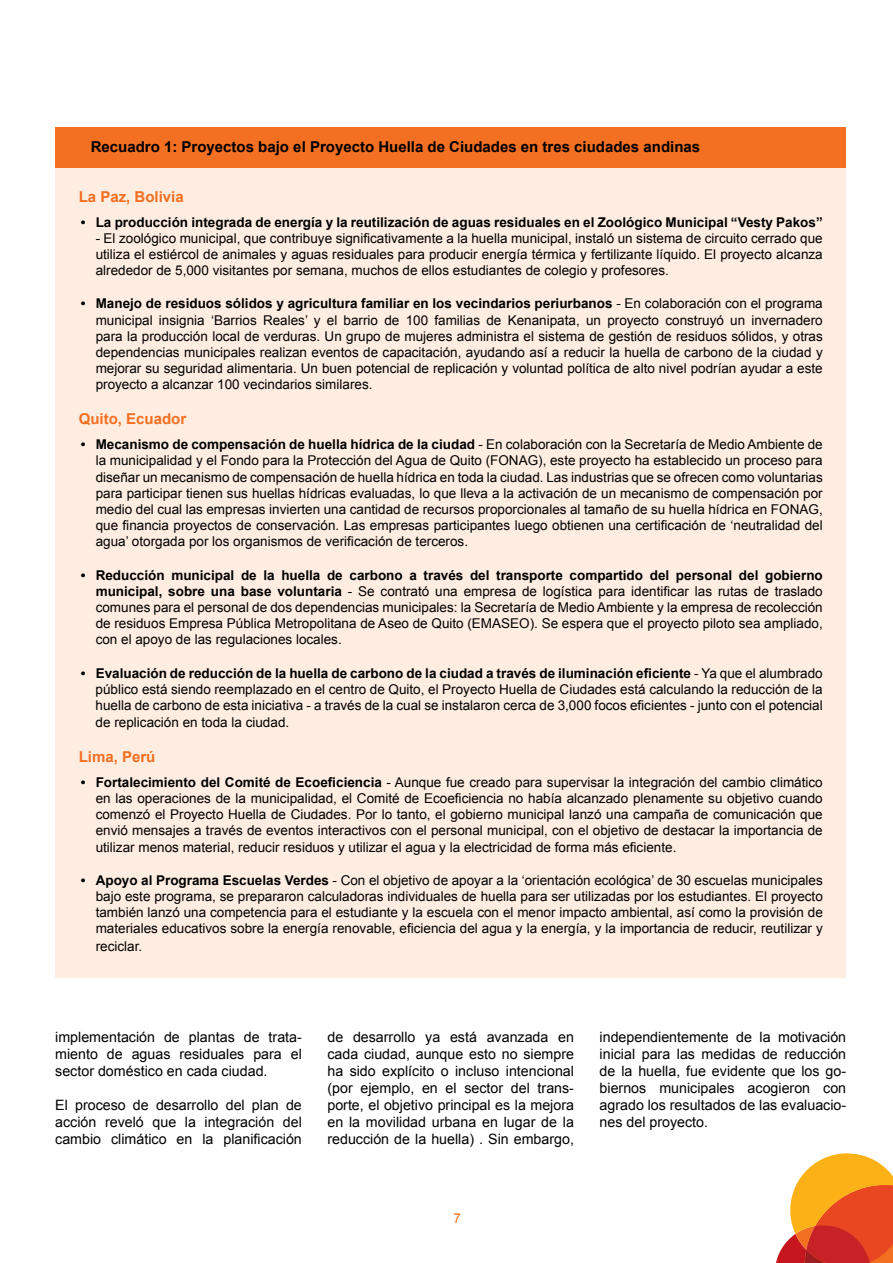
<style>
.page{position:relative;width:893px;height:1263px;background:#fff}
.page>*{position:absolute;margin:0;border:0;box-sizing:border-box;transform-origin:0 0}
.t1{font:700 15px "Arial";color:#000}
.t2{font:700 15px "Arial";color:#f36f21}
.t3{font:14.25px/17.1px "Arial";color:#000;text-align:justify}
.t4{font:13.5px/16.2px "Arial";color:#000;text-align:justify}
.t5{font:700 13.5px "Arial";color:#000}
.t6{font:13.5px "Arial";color:#f36f21}
.s1{font-weight:700}
</style>
<div class="page">
<svg style="left:776px;top:1153px;width:117px;height:110px"></svg>
<div style="left:55px;top:128px;width:791px;height:850px;background:#feede0"></div>
<div style="left:55px;top:128px;width:791px;height:40px;background:#f36f21"></div>
<p class="t1" style="left:91px;top:137px;width:611px">Recuadro 1: Proyectos bajo el Proyecto Huella de Ciudades en tres ciudades andinas</p>
<p class="t2" style="left:79px;top:187px;width:107px">La Paz, Bolivia</p>
<p class="t5" style="left:81px;top:213px;width:744px">• La producción integrada de energía y la reutilización de aguas residuales en el Zoológico Municipal “Vesty Pakos”</p>
<p class="t4" style="left:96px;top:230px;width:729px">- El zoológico municipal, que contribuye significativamente a la huella municipal, instaló un sistema de circuito cerrado que utiliza el estiércol de animales y aguas residuales para producir energía térmica y fertilizante líquido. El proyecto alcanza alrededor de 5,000 visitantes por semana, muchos de ellos estudiantes de colegio y profesores.</p>
<p class="t4" style="left:96px;top:296px;width:729px;text-indent:-15px"><span class="s1">• Manejo de residuos sólidos y agricultura familiar en los vecindarios periurbanos</span> - En colaboración con el programa municipal insignia ‘Barrios Reales’ y el barrio de 100 familias de Kenanipata, un proyecto construyó un invernadero para la producción local de verduras. Un grupo de mujeres administra el sistema de gestión de residuos sólidos, y otras dependencias municipales realizan eventos de capacitación, ayudando así a reducir la huella de carbono de la ciudad y mejorar su seguridad alimentaria. Un buen potencial de replicación y voluntad política de alto nivel podrían ayudar a este proyecto a alcanzar 100 vecindarios similares.</p>
<p class="t2" style="left:79px;top:409px;width:109px">Quito, Ecuador</p>
<p class="t4" style="left:96px;top:436px;width:729px;text-indent:-15px"><span class="s1">• Mecanismo de compensación de huella hídrica de la ciudad</span> - En colaboración con la Secretaría de Medio Ambiente de la municipalidad y el Fondo para la Protección del Agua de Quito (FONAG), este proyecto ha establecido un proceso para diseñar un mecanismo de compensación de huella hídrica en toda la ciudad. Las industrias que se ofrecen como voluntarias para participar tienen sus huellas hídricas evaluadas, lo que lleva a la activación de un mecanismo de compensación por medio del cual las empresas invierten una cantidad de recursos proporcionales al tamaño de su huella hídrica en FONAG, que financia proyectos de conservación. Las empresas participantes luego obtienen una certificación de ‘neutralidad del agua’ otorgada por los organismos de verificación de terceros.</p>
<p class="t4" style="left:96px;top:567px;width:729px;text-indent:-15px"><span class="s1">• Reducción municipal de la huella de carbono a través del transporte compartido del personal del gobierno municipal, sobre una base voluntaria</span> - Se contrató una empresa de logística para identificar las rutas de traslado comunes para el personal de dos dependencias municipales: la Secretaría de Medio Ambiente y la empresa de recolección de residuos Empresa Pública Metropolitana de Aseo de Quito (EMASEO). Se espera que el proyecto piloto sea ampliado, con el apoyo de las regulaciones locales.</p>
<p class="t4" style="left:96px;top:665px;width:729px;text-indent:-15px"><span class="s1">• Evaluación de reducción de la huella de carbono de la ciudad a través de iluminación eficiente</span> - Ya que el alumbrado público está siendo reemplazado en el centro de Quito, el Proyecto Huella de Ciudades está calculando la reducción de la huella de carbono de esta iniciativa - a través de la cual se instalaron cerca de 3,000 focos eficientes - junto con el potencial de replicación en toda la ciudad.</p>
<p class="t2" style="left:79px;top:747px;width:78px">Lima, Perú</p>
<p class="t4" style="left:96px;top:774px;width:729px;text-indent:-15px"><span class="s1">• Fortalecimiento del Comité de Ecoeficiencia</span> - Aunque fue creado para supervisar la integración del cambio climático en las operaciones de la municipalidad, el Comité de Ecoeficiencia no había alcanzado plenamente su objetivo cuando comenzó el Proyecto Huella de Ciudades. Por lo tanto, el gobierno municipal lanzó una campaña de comunicación que envió mensajes a través de eventos interactivos con el personal municipal, con el objetivo de destacar la importancia de utilizar menos material, reducir residuos y utilizar el agua y la electricidad de forma más eficiente.</p>
<p class="t4" style="left:96px;top:872px;width:729px;text-indent:-15px"><span class="s1">• Apoyo al Programa Escuelas Verdes</span> - Con el objetivo de apoyar a la ‘orientación ecológica’ de 30 escuelas municipales bajo este programa, se prepararon calculadoras individuales de huella para ser utilizadas por los estudiantes. El proyecto también lanzó una competencia para el estudiante y la escuela con el menor impacto ambiental, así como la provisión de materiales educativos sobre la energía renovable, eficiencia del agua y la energía, y la importancia de reducir, reutilizar y reciclar.</p>
<p class="t3" style="left:55px;top:1028px;width:248px">implementación de plantas de trata&shy;miento de aguas residuales para el sector doméstico en cada ciudad.</p>
<p class="t3" style="left:55px;top:1096px;width:248px">El proceso de desarrollo del plan de acción reveló que la integración del cambio climático en la planificación</p>
<p class="t3" style="left:327px;top:1028px;width:248px">de desarrollo ya está avanzada en cada ciudad, aunque esto no siempre ha sido explícito o incluso intencional (por ejemplo, en el sector del trans&shy;porte, el objetivo principal es la mejora en la movilidad urbana en lugar de la reducción de la huella) . Sin embargo,</p>
<p class="t3" style="left:600px;top:1028px;width:248px">independientemente de la motivación inicial para las medidas de reducción de la huella, fue evidente que los go&shy;biernos municipales acogieron con agrado los resultados de las evaluacio&shy;nes del proyecto.</p>
<p class="t6" style="left:453px;top:1209px;width:9px">7</p>
</div>
